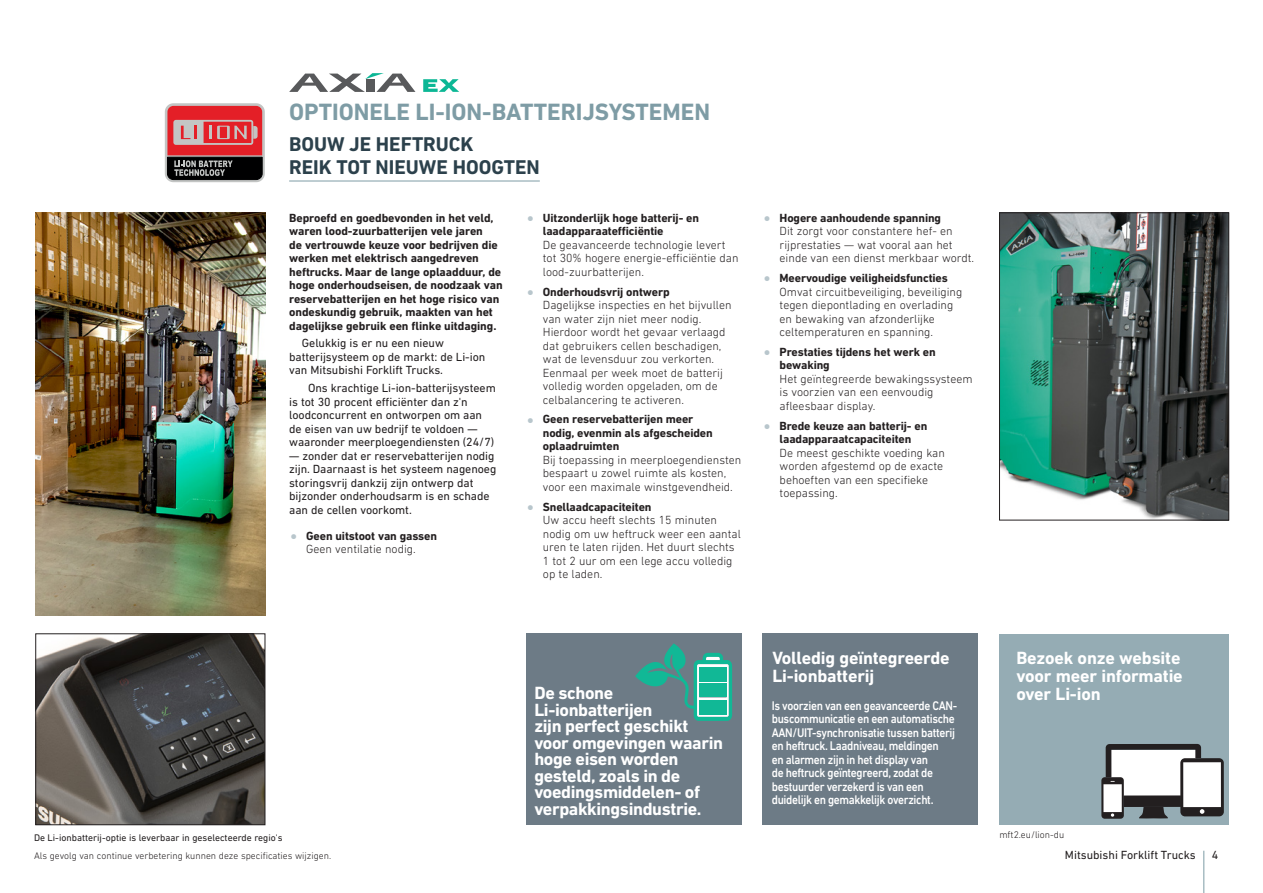
<style>
.page{position:relative;width:1263px;height:893px;background:#fff}
.page>*{position:absolute;margin:0;border:0;box-sizing:border-box;transform-origin:0 0}
.t1{font:700 24px "DIN Next LT Pro";color:#7e9ca5}
.t2{font:700 20.25px/22.5px "DIN Next LT Pro";color:#2c414c}
.t3{font:700 18px/16.5px "DIN Next LT Pro";letter-spacing:-.02em;color:#fff}
.t4{font:500 12.75px/13.5px "DIN Next LT Pro";letter-spacing:-.03em;color:#fff;scale:.9 1}
.t5{font:300 12px/13.5px "DIN Next LT Pro";color:#231f20}
.t6{font:700 12px/13.5px "DIN Next LT Pro";letter-spacing:-.005em;color:#231f20}
.t7{font:12px/13.5px "DIN Next LT Pro";letter-spacing:-.005em;color:#231f20}
.t8{font:300 9.75px "DIN Next LT Pro";color:#231f20}
.t9{font:9.75px "DIN Next LT Pro";color:#231f20}
.s1{font-weight:300;font-stretch:condensed;font-size:24px;color:#b8c6cc}
.s2{font-weight:300}
.s3{font-stretch:condensed;font-size:24px;color:#b8c6cc}
.s4{font-weight:700}
</style>
<div class="page">
<div style="left:999px;top:634px;width:230px;height:191px;background:#95acb4"></div>
<div style="left:1111px;top:750px;width:84px;height:46px;background:#fff"></div>
<svg style="left:1139px;top:807px;width:29px;height:12px"></svg>
<div style="left:1101px;top:777px;width:23px;height:42px;background:#231f20;border-radius:3px"></div>
<svg style="left:1111px;top:813px;width:3px;height:4px"></svg>
<div style="left:1103px;top:784px;width:19px;height:28px;background:#fff"></div>
<div style="left:1180px;top:758px;width:44px;height:58px;background:#231f20;border-radius:5px"></div>
<svg style="left:1200px;top:809px;width:4px;height:5px"></svg>
<div style="left:1183px;top:762px;width:38px;height:45px;background:#fff"></div>
<svg style="left:1106px;top:744px;width:95px;height:38px"></svg>
<div style="left:1124px;top:795px;width:57px;height:12px;background:#231f20"></div>
<svg style="left:289px;top:73px;width:126px;height:19px"></svg>
<svg style="left:423px;top:79px;width:36px;height:13px"></svg>
<svg style="left:165px;top:103px;width:100px;height:79px;background:#a54e51"></svg>
<img style="left:1001px;top:215px;width:226px;height:303px">
<div style="left:999px;top:213px;width:230px;height:307px;border:1px solid #231f20"></div>
<img style="left:36px;top:213px;width:229px;height:403px">
<img style="left:38px;top:636px;width:225px;height:187px">
<div style="left:36px;top:634px;width:229px;height:191px;border:1px solid #231f20"></div>
<div style="left:763px;top:634px;width:215px;height:191px;background:#6d7b86"></div>
<div style="left:526px;top:634px;width:215px;height:191px;background:#6d7b86"></div>
<svg style="left:635px;top:643px;width:97px;height:78px"></svg>
<div style="left:699px;top:667px;width:27px;height:14px;background:#11b896"></div>
<div style="left:699px;top:700px;width:27px;height:14px;background:#11b896"></div>
<div style="left:699px;top:683px;width:27px;height:14px;background:#11b896"></div>
<hr style="left:1203px;top:851px;width:1px;height:42px;background:#7e9ca5">
<hr style="left:289px;top:181px;width:251px;height:1px;background:#7e9ca5">
<h1 class="t1" style="left:289px;top:98px;width:422px">OPTIONELE LI-ION-BATTERIJSYSTEMEN</h1>
<h2 class="t2" style="left:289px;top:133px;width:252px">BOUW JE HEFTRUCK<br>REIK TOT NIEUWE HOOGTEN</h2>
<p class="t6" style="left:289px;top:211px;width:215px">Beproefd en goedbevonden in het veld, waren lood-zuurbatterijen vele jaren<br>de vertrouwde keuze voor bedrijven die werken met elektrisch aangedreven heftrucks. Maar de lange oplaadduur, de hoge onderhoudseisen, de noodzaak van reservebatterijen en het hoge risico van ondeskundig gebruik, maakten van het dagelijkse gebruik een flinke uitdaging.</p>
<p class="t7" style="left:289px;top:336px;width:198px;text-indent:13px">Gelukkig is er nu een nieuw batterijsysteem op de markt: de Li-ion van Mitsubishi Forklift Trucks.</p>
<p class="t7" style="left:289px;top:381px;width:208px;text-indent:19px">Ons krachtige Li-ion-batterijsysteem is tot 30 procent efficiënter dan z'n loodconcurrent en ontworpen om aan de eisen van uw bedrijf te voldoen — waaronder meerploegendiensten (24/7)</p>
<p class="t7" style="left:289px;top:449px;width:209px">— zonder dat er reservebatterijen nodig zijn. Daarnaast is het systeem nagenoeg storingsvrij dankzij zijn ontwerp dat bijzonder onderhoudsarm is en schade aan de cellen voorkomt.</p>
<p class="t6" style="left:289px;top:529px;width:149px;text-align:center"><span class="s1">•</span> Geen uitstoot van gassen<br><span class="s2">Geen ventilatie nodig.</span></p>
<p class="t6" style="left:543px;top:211px;width:158px;text-indent:-17px"><span class="s1">•</span> Uitzonderlijk hoge batterij- en laadapparaatefficiëntie</p>
<p class="t5" style="left:543px;top:238px;width:197px">De geavanceerde technologie levert tot 30% hogere energie-efficiëntie dan lood-zuurbatterijen.</p>
<p class="t5" style="left:543px;top:285px;width:190px;text-indent:-17px"><span class="s3">•</span> <span class="s4">Onderhoudsvrij ontwerp<br></span>Dagelijkse inspecties en het bijvullen van water zijn niet meer nodig.<br>Hierdoor wordt het gevaar verlaagd dat gebruikers cellen beschadigen, wat de levensduur zou verkorten.<br>Eenmaal per week moet de batterij volledig worden opgeladen, om de celbalancering te activeren.</p>
<p class="t6" style="left:543px;top:412px;width:171px;text-indent:-17px"><span class="s1">•</span> Geen reservebatterijen meer nodig, evenmin als afgescheiden oplaadruimten</p>
<p class="t5" style="left:543px;top:453px;width:200px">Bij toepassing in meerploegendiensten bespaart u zowel ruimte als kosten, voor een maximale winstgevendheid.</p>
<p class="t5" style="left:543px;top:500px;width:199px;text-indent:-17px"><span class="s3">•</span> <span class="s4">Snellaadcapaciteiten<br></span>Uw accu heeft slechts 15 minuten nodig om uw heftruck weer een aantal uren te laten rijden. Het duurt slechts<br>1 tot 2 uur om een lege accu volledig op te laden.</p>
<p class="t5" style="left:780px;top:211px;width:196px;text-indent:-17px"><span class="s3">•</span> <span class="s4">Hogere aanhoudende spanning<br></span>Dit zorgt voor constantere hef- en rijprestaties — wat vooral aan het einde van een dienst merkbaar wordt.</p>
<p class="t5" style="left:780px;top:271px;width:184px;text-indent:-17px"><span class="s3">•</span> <span class="s4">Meervoudige veiligheidsfuncties </span>Omvat circuitbeveiliging, beveiliging tegen diepontlading en overlading en bewaking van afzonderlijke celtemperaturen en spanning.</p>
<p class="t6" style="left:780px;top:345px;width:158px;text-indent:-17px"><span class="s1">•</span> Prestaties tijdens het werk en bewaking</p>
<p class="t5" style="left:780px;top:372px;width:194px">Het geïntegreerde bewakingssysteem is voorzien van een eenvoudig afleesbaar display.</p>
<p class="t6" style="left:763px;top:419px;width:166px;text-align:center"><span class="s1">•</span> Brede keuze aan batterij- en laadapparaatcapaciteiten</p>
<p class="t5" style="left:780px;top:446px;width:167px">De meest geschikte voeding kan worden afgestemd op de exacte behoeften van een specifieke toepassing.</p>
<p class="t9" style="left:34px;top:832px;width:250px">De Li-ionbatterij-optie is leverbaar in geselecteerde regio's</p>
<p class="t8" style="left:34px;top:850px;width:299px">Als gevolg van continue verbetering kunnen deze specificaties wijzigen.</p>
<h3 class="t3" style="left:534px;top:685px;width:190px">De schone<br>Li-ionbatterijen<br>zijn perfect geschikt voor omgevingen waarin hoge eisen worden gesteld, zoals in de voedingsmiddelen- of verpakkingsindustrie.</h3>
<h3 class="t3" style="left:772px;top:649px;width:179px;line-height:18px">Volledig geïntegreerde<br>Li-ionbatterij</h3>
<p class="t4" style="left:772px;top:699px;width:207px">Is voorzien van een geavanceerde CAN&shy;buscommunicatie en een automatische AAN/UIT-synchronisatie tussen batterij en heftruck. Laadniveau, meldingen<br>en alarmen zijn in het display van<br>de heftruck geïntegreerd, zodat de bestuurder verzekerd is van een duidelijk en gemakkelijk overzicht.</p>
<h3 class="t3" style="left:1016px;top:649px;width:168px;line-height:18px">Bezoek onze website voor meer informatie over Li-ion</h3>
<p class="t8" style="left:999px;top:829px;width:66px">mft2.eu/lion-du</p>
<p class="t7" style="left:1065px;top:848px;width:132px">Mitsubishi Forklift Trucks</p>
<p class="t7" style="left:1212px;top:848px;width:8px">4</p>
</div>
